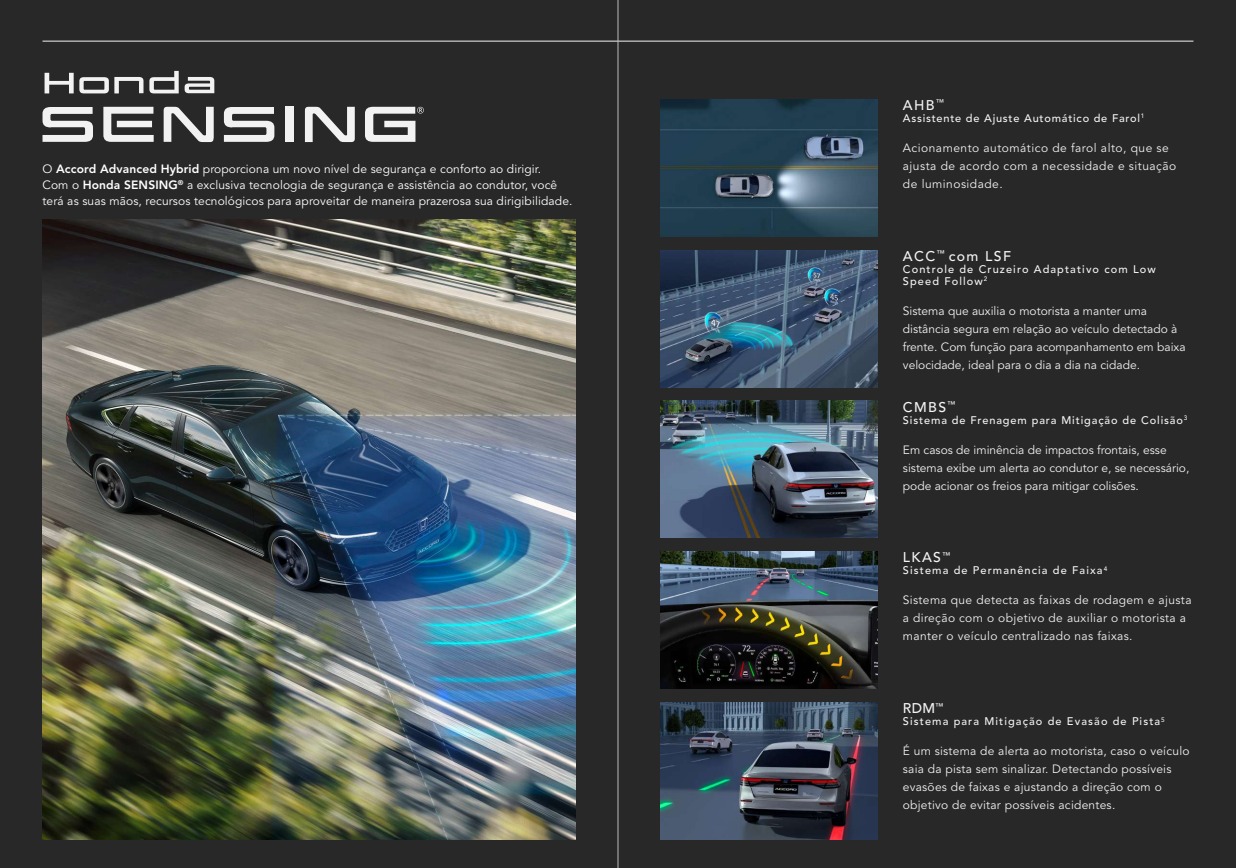
<style>
.page{position:relative;width:1236px;height:868px;background:#fff}
.page>*{position:absolute;margin:0;border:0;box-sizing:border-box;transform-origin:0 0}
.t1{font:500 14px "Avenir LT Std";letter-spacing:.1em;color:#f2f3f2}
.t2{font:12px/18px "Avenir LT Std";color:#f1f1f2}
.t3{font:12px/18px "Avenir LT Std";letter-spacing:.02em;color:#f1f1f2}
.t4{font:12px/16px "Avenir LT Std";letter-spacing:.01em;color:#fff}
.t5{font:12px/18px "Avenir LT Std";letter-spacing:.04em;color:#f1f1f2}
.t6{font:500 11px/12px "Avenir LT Std";letter-spacing:.1em;color:#f2f3f2}
.t7{font:500 11px "Avenir LT Std";letter-spacing:.08em;color:#f2f3f2}
.t8{font:500 11px "Avenir LT Std";letter-spacing:.07em;color:#f2f3f2}
.s1{font-weight:800}
</style>
<div class="page">
<div style="left:0;top:0;width:1236px;height:867px;background:#282829"></div>
<img style="left:43px;top:220px;width:532px;height:619px">
<svg style="left:43px;top:107px;width:50px;height:35px"></svg>
<svg style="left:224px;top:107px;width:50px;height:35px"></svg>
<svg style="left:103px;top:107px;width:51px;height:35px"></svg>
<svg style="left:164px;top:107px;width:50px;height:35px"></svg>
<div style="left:285px;top:107px;width:9px;height:35px;background:#f2f2f2"></div>
<svg style="left:305px;top:107px;width:50px;height:35px"></svg>
<svg style="left:45px;top:73px;width:98px;height:20px"></svg>
<svg style="left:149px;top:71px;width:30px;height:22px"></svg>
<svg style="left:185px;top:77px;width:29px;height:16px"></svg>
<svg style="left:365px;top:107px;width:59px;height:35px"></svg>
<img style="left:660px;top:250px;width:218px;height:137px">
<img style="left:660px;top:702px;width:218px;height:137px">
<img style="left:660px;top:401px;width:218px;height:137px">
<img style="left:660px;top:551px;width:218px;height:137px">
<img style="left:660px;top:99px;width:218px;height:137px">
<hr style="left:43px;top:41px;width:1150px;height:1px;background:#f2f2f2">
<hr style="left:618px;top:0;width:1px;height:867px;background:#bbbdbf">
<p class="t4" style="left:43px;top:162px;width:531px">O <span class="s1">Accord Advanced Hybrid</span> proporciona um novo nível de segurança e conforto ao dirigir.<br>Com o <span class="s1">Honda SENSING</span><sup>®</sup> a exclusiva tecnologia de segurança e assistência ao condutor, você terá as suas mãos, recursos tecnológicos para aproveitar de maneira prazerosa sua dirigibilidade.</p>
<p class="t1" style="left:903px;top:97px;width:43px">AHB<sup>™</sup></p>
<p class="t8" style="left:903px;top:112px;width:243px">Assistente de Ajuste Automático de Farol<sup>1</sup></p>
<p class="t5" style="left:903px;top:139px;width:275px">Acionamento automático de farol alto, que se ajusta de acordo com a necessidade e situação de luminosidade.</p>
<p class="t1" style="left:903px;top:248px;width:110px">ACC<sup>™</sup> com LSF</p>
<p class="t6" style="left:903px;top:263px;width:254px">Controle de Cruzeiro Adaptativo com Low<br>Speed Follow<sup>2</sup></p>
<p class="t2" style="left:903px;top:302px;width:284px">Sistema que auxilia o motorista a manter uma distância segura em relação ao veículo detectado à frente. Com função para acompanhamento em baixa velocidade, ideal para o dia a dia na cidade.</p>
<p class="t1" style="left:903px;top:398px;width:54px">CMBS<sup>™</sup></p>
<p class="t7" style="left:903px;top:413px;width:286px">Sistema de Frenagem para Mitigação de Colisão<sup>3</sup></p>
<p class="t2" style="left:903px;top:441px;width:288px">Em casos de iminência de impactos frontais, esse sistema exibe um alerta ao condutor e, se necessário, pode acionar os freios para mitigar colisões.</p>
<p class="t1" style="left:903px;top:549px;width:49px">LKAS<sup>™</sup></p>
<p class="t6" style="left:903px;top:565px;width:206px">Sistema de Permanência de Faixa<sup>4</sup></p>
<p class="t3" style="left:903px;top:591px;width:290px">Sistema que detecta as faixas de rodagem e ajusta a direção com o objetivo de auxiliar o motorista a manter o veículo centralizado nas faixas.</p>
<p class="t1" style="left:903px;top:700px;width:42px">RDM<sup>™</sup></p>
<p class="t6" style="left:903px;top:715px;width:263px">Sistema para Mitigação de Evasão de Pista<sup>5</sup></p>
<p class="t3" style="left:903px;top:742px;width:288px">É um sistema de alerta ao motorista, caso o veículo saia da pista sem sinalizar. Detectando possíveis evasões de faixas e ajustando a direção com o objetivo de evitar possíveis acidentes.</p>
</div>
